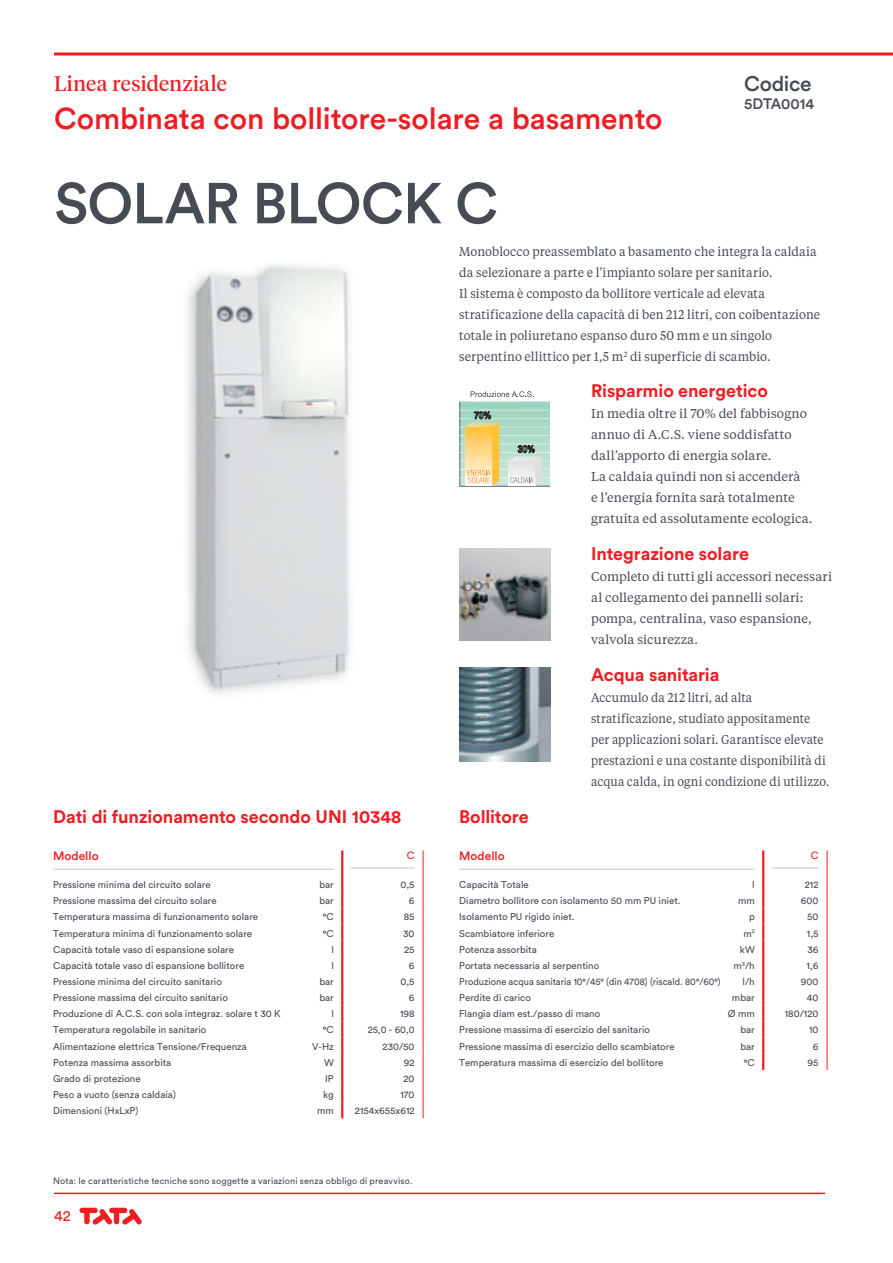
<style>
.page{position:relative;width:893px;height:1263px;background:#fff}
.page>*{position:absolute;margin:0;border:0;box-sizing:border-box;transform-origin:0 0}
.t1{font:500 57px "Circular Std";letter-spacing:-.015em;color:#464b54}
.t2{font:500 30px "Circular Std";letter-spacing:-.005em;color:#ee1d23}
.t3{font:21px "Tiempos Display";letter-spacing:.015em;color:#ee1d23}
.t4{font:500 21px "Circular Std";letter-spacing:-.01em;color:#464b54}
.t5{font:700 18px "Circular Std";letter-spacing:-.005em;color:#ee1d23}
.t6{font:500 15px "Circular Std";letter-spacing:-.005em;color:#464b54}
.t7{font:15px "Circular Std";color:#ee1d23}
.t8{font:12.75px/21px "Tiempos Text";letter-spacing:.01em;color:#464b54;scale:.95 1}
.t9{font:12.75px/21px "Tiempos Text";letter-spacing:.01em;color:#464b54}
.t10{font:12.75px/21px "Tiempos Text";letter-spacing:.01em;color:#464b54;scale:.92 1}
.t11{font:500 12px "Circular Std";color:#ee1d23}
.t12{font:10.5px "Circular Std";color:#ee1d23}
.t13{font:9.75px "Circular Std";color:#464b54}
.t14{font:9.75px "Circular Std";color:#464b54;scale:.95 1}
.t15{font:9px "Circular Std";letter-spacing:.02em;color:#464b54}
</style>
<div class="page">
<svg style="left:80px;top:1208px;width:62px;height:17px"></svg>
<svg style="left:423px;top:850px;width:1px;height:268px"></svg>
<hr style="left:341px;top:850px;width:2px;height:26px;background:#ee1d23">
<svg style="left:341px;top:876px;width:2px;height:242px"></svg>
<hr style="left:53px;top:869px;width:281px;height:1px;background:#c8c9ce">
<hr style="left:351px;top:867px;width:64px;height:2px;background:#c8c9ce">
<svg style="left:827px;top:850px;width:1px;height:220px"></svg>
<hr style="left:762px;top:850px;width:2px;height:26px;background:#ee1d23">
<svg style="left:762px;top:876px;width:2px;height:194px"></svg>
<hr style="left:459px;top:869px;width:296px;height:1px;background:#c8c9ce">
<hr style="left:772px;top:867px;width:47px;height:2px;background:#c8c9ce">
<hr style="left:54px;top:52px;width:839px;height:3px;background:#ee1d23">
<hr style="left:54px;top:1192px;width:771px;height:2px;background:#ee1d23">
<img style="left:459px;top:668px;width:92px;height:94px">
<img style="left:187px;top:264px;width:163px;height:431px">
<img style="left:459px;top:549px;width:92px;height:91px">
<img style="left:460px;top:402px;width:90px;height:84px">
<hr style="left:459px;top:486px;width:91px;height:1px;background:#6c6d70">
<hr style="left:459px;top:401px;width:1px;height:85px;background:#6c6d70">
<img style="left:508px;top:485px;width:27px;height:1px">
<svg style="left:459px;top:391px;width:90px;height:11px"></svg>
<svg style="left:459px;top:410px;width:91px;height:75px;background:#cbd4b1"></svg>
<h3 class="t3" style="left:54px;top:75px;width:174px">Linea residenziale</h3>
<h2 class="t2" style="left:54px;top:108px;width:610px">Combinata con bollitore-solare a basamento</h2>
<h1 class="t1" style="left:54px;top:182px;width:446px">SOLAR BLOCK C</h1>
<h3 class="t4" style="left:744px;top:76px;width:69px">Codice</h3>
<h3 class="t6" style="left:744px;top:99px;width:72px">5DTA0014</h3>
<p class="t8" style="left:459px;top:242px;width:381px">Monoblocco preassemblato a basamento che integra la caldaia da selezionare a parte e l’impianto solare per sanitario.<br>Il sistema è composto da bollitore verticale ad elevata stratificazione della capacità di ben 212 litri, con coibentazione totale in poliuretano espanso duro 50 mm e un singolo serpentino ellittico per 1,5 m<sup>2</sup> di superficie di scambio.</p>
<h3 class="t5" style="left:591px;top:384px;width:178px">Risparmio energetico</h3>
<h3 class="t9" style="left:591px;top:404px;width:223px">In media oltre il 70% del fabbisogno annuo di A.C.S. viene soddisfatto dall’apporto di energia solare.<br>La caldaia quindi non si accenderà<br>e l’energia fornita sarà totalmente gratuita ed assolutamente ecologica.</h3>
<h3 class="t5" style="left:591px;top:547px;width:159px">Integrazione solare</h3>
<h3 class="t9" style="left:591px;top:567px;width:243px">Completo di tutti gli accessori necessari al collegamento dei pannelli solari: pompa, centralina, vaso espansione, valvola sicurezza.</h3>
<h3 class="t5" style="left:591px;top:668px;width:130px">Acqua sanitaria</h3>
<h3 class="t10" style="left:591px;top:688px;width:261px">Accumulo da 212 litri, ad alta stratificazione, studiato appositamente per applicazioni solari. Garantisce elevate prestazioni e una costante disponibilità di acqua calda, in ogni condizione di utilizzo.</h3>
<h3 class="t5" style="left:53px;top:810px;width:350px">Dati di funzionamento secondo UNI 10348</h3>
<h3 class="t5" style="left:459px;top:810px;width:71px">Bollitore</h3>
<p class="t11" style="left:53px;top:851px;width:47px">Modello</p>
<p class="t12" style="left:407px;top:851px;width:9px">C</p>
<p class="t13" style="left:53px;top:881px;width:159px">Pressione minima del circuito solare</p>
<p class="t13" style="left:319px;top:881px;width:16px">bar</p>
<p class="t13" style="left:400px;top:881px;width:16px">0,5</p>
<p class="t13" style="left:53px;top:897px;width:165px">Pressione massima del circuito solare</p>
<p class="t13" style="left:319px;top:897px;width:16px">bar</p>
<p class="t13" style="left:409px;top:897px;width:7px">6</p>
<p class="t13" style="left:53px;top:913px;width:207px">Temperatura massima di funzionamento solare</p>
<p class="t13" style="left:323px;top:913px;width:12px">°C</p>
<p class="t13" style="left:404px;top:913px;width:12px">85</p>
<p class="t13" style="left:53px;top:929px;width:201px">Temperatura minima di funzionamento solare</p>
<p class="t13" style="left:323px;top:929px;width:12px">°C</p>
<p class="t13" style="left:403px;top:929px;width:13px">30</p>
<p class="t13" style="left:53px;top:946px;width:182px">Capacità totale vaso di espansione solare</p>
<p class="t13" style="left:331px;top:946px;width:4px">l</p>
<p class="t13" style="left:404px;top:946px;width:12px">25</p>
<p class="t13" style="left:53px;top:962px;width:193px">Capacità totale vaso di espansione bollitore</p>
<p class="t13" style="left:331px;top:962px;width:4px">l</p>
<p class="t13" style="left:409px;top:962px;width:7px">6</p>
<p class="t13" style="left:53px;top:978px;width:170px">Pressione minima del circuito sanitario</p>
<p class="t13" style="left:319px;top:978px;width:16px">bar</p>
<p class="t13" style="left:400px;top:978px;width:16px">0,5</p>
<p class="t13" style="left:53px;top:994px;width:176px">Pressione massima del circuito sanitario</p>
<p class="t13" style="left:319px;top:994px;width:16px">bar</p>
<p class="t13" style="left:409px;top:994px;width:7px">6</p>
<p class="t13" style="left:53px;top:1010px;width:229px">Produzione di A.C.S. con sola integraz. solare t 30 K</p>
<p class="t13" style="left:331px;top:1010px;width:4px">l</p>
<p class="t13" style="left:400px;top:1010px;width:16px">198</p>
<p class="t13" style="left:53px;top:1026px;width:155px">Temperatura regolabile in sanitario</p>
<p class="t13" style="left:323px;top:1026px;width:12px">°C</p>
<p class="t13" style="left:368px;top:1026px;width:48px">25,0 - 60,0</p>
<p class="t13" style="left:53px;top:1043px;width:195px">Alimentazione elettrica Tensione/Frequenza</p>
<p class="t13" style="left:312px;top:1043px;width:23px">V-Hz</p>
<p class="t13" style="left:382px;top:1043px;width:34px">230/50</p>
<p class="t13" style="left:53px;top:1059px;width:120px">Potenza massima assorbita</p>
<p class="t13" style="left:324px;top:1059px;width:11px">W</p>
<p class="t13" style="left:404px;top:1059px;width:12px">92</p>
<p class="t13" style="left:53px;top:1075px;width:89px">Grado di protezione</p>
<p class="t13" style="left:325px;top:1075px;width:10px">IP</p>
<p class="t13" style="left:403px;top:1075px;width:13px">20</p>
<p class="t13" style="left:53px;top:1091px;width:124px">Peso a vuoto (senza caldaia)</p>
<p class="t13" style="left:323px;top:1091px;width:12px">kg</p>
<p class="t13" style="left:400px;top:1091px;width:16px">170</p>
<p class="t13" style="left:53px;top:1107px;width:87px">Dimensioni (HxLxP)</p>
<p class="t13" style="left:317px;top:1107px;width:18px">mm</p>
<p class="t13" style="left:355px;top:1107px;width:61px">2154x655x612</p>
<p class="t15" style="left:53px;top:1177px;width:361px">Nota: le caratteristiche tecniche sono soggette a variazioni senza obbligo di preavviso.</p>
<h3 class="t7" style="left:54px;top:1210px;width:18px">42</h3>
<p class="t11" style="left:459px;top:851px;width:47px">Modello</p>
<p class="t12" style="left:811px;top:851px;width:9px">C</p>
<p class="t13" style="left:459px;top:881px;width:71px">Capacità Totale</p>
<p class="t13" style="left:752px;top:881px;width:4px">l</p>
<p class="t13" style="left:805px;top:881px;width:15px">212</p>
<p class="t13" style="left:459px;top:897px;width:223px">Diametro bollitore con isolamento 50 mm PU iniet.</p>
<p class="t13" style="left:738px;top:897px;width:18px">mm</p>
<p class="t13" style="left:801px;top:897px;width:19px">600</p>
<p class="t13" style="left:459px;top:913px;width:117px">Isolamento PU rigido iniet.</p>
<p class="t13" style="left:749px;top:913px;width:7px">p</p>
<p class="t13" style="left:807px;top:913px;width:13px">50</p>
<p class="t13" style="left:459px;top:929px;width:97px">Scambiatore inferiore</p>
<p class="t13" style="left:743px;top:929px;width:13px">m<sup>2</sup></p>
<p class="t13" style="left:807px;top:929px;width:13px">1,5</p>
<p class="t13" style="left:459px;top:946px;width:79px">Potenza assorbita</p>
<p class="t13" style="left:740px;top:946px;width:16px">kW</p>
<p class="t13" style="left:807px;top:946px;width:13px">36</p>
<p class="t13" style="left:459px;top:962px;width:142px">Portata necessaria al serpentino</p>
<p class="t13" style="left:734px;top:962px;width:23px">m<sup>3</sup>/h</p>
<p class="t13" style="left:807px;top:962px;width:13px">1,6</p>
<p class="t14" style="left:459px;top:978px;width:277px">Produzione acqua sanitaria 10°/45° (din 4708) (riscald. 80°/60°)</p>
<p class="t13" style="left:743px;top:978px;width:14px">l/h</p>
<p class="t13" style="left:801px;top:978px;width:19px">900</p>
<p class="t13" style="left:459px;top:994px;width:73px">Perdite di carico</p>
<p class="t13" style="left:732px;top:994px;width:24px">mbar</p>
<p class="t13" style="left:807px;top:994px;width:13px">40</p>
<p class="t13" style="left:459px;top:1010px;width:143px">Flangia diam est./passo di mano</p>
<p class="t13" style="left:728px;top:1010px;width:28px">Ø mm</p>
<p class="t13" style="left:785px;top:1010px;width:35px">180/120</p>
<p class="t13" style="left:459px;top:1026px;width:192px">Pressione massima di esercizio del sanitario</p>
<p class="t13" style="left:740px;top:1026px;width:16px">bar</p>
<p class="t13" style="left:809px;top:1026px;width:11px">10</p>
<p class="t13" style="left:459px;top:1042px;width:217px">Pressione massima di esercizio dello scambiatore</p>
<p class="t13" style="left:740px;top:1042px;width:16px">bar</p>
<p class="t13" style="left:813px;top:1042px;width:7px">6</p>
<p class="t13" style="left:459px;top:1059px;width:206px">Temperatura massima di esercizio del bollitore</p>
<p class="t13" style="left:744px;top:1059px;width:12px">°C</p>
<p class="t13" style="left:808px;top:1059px;width:13px">95</p>
</div>
